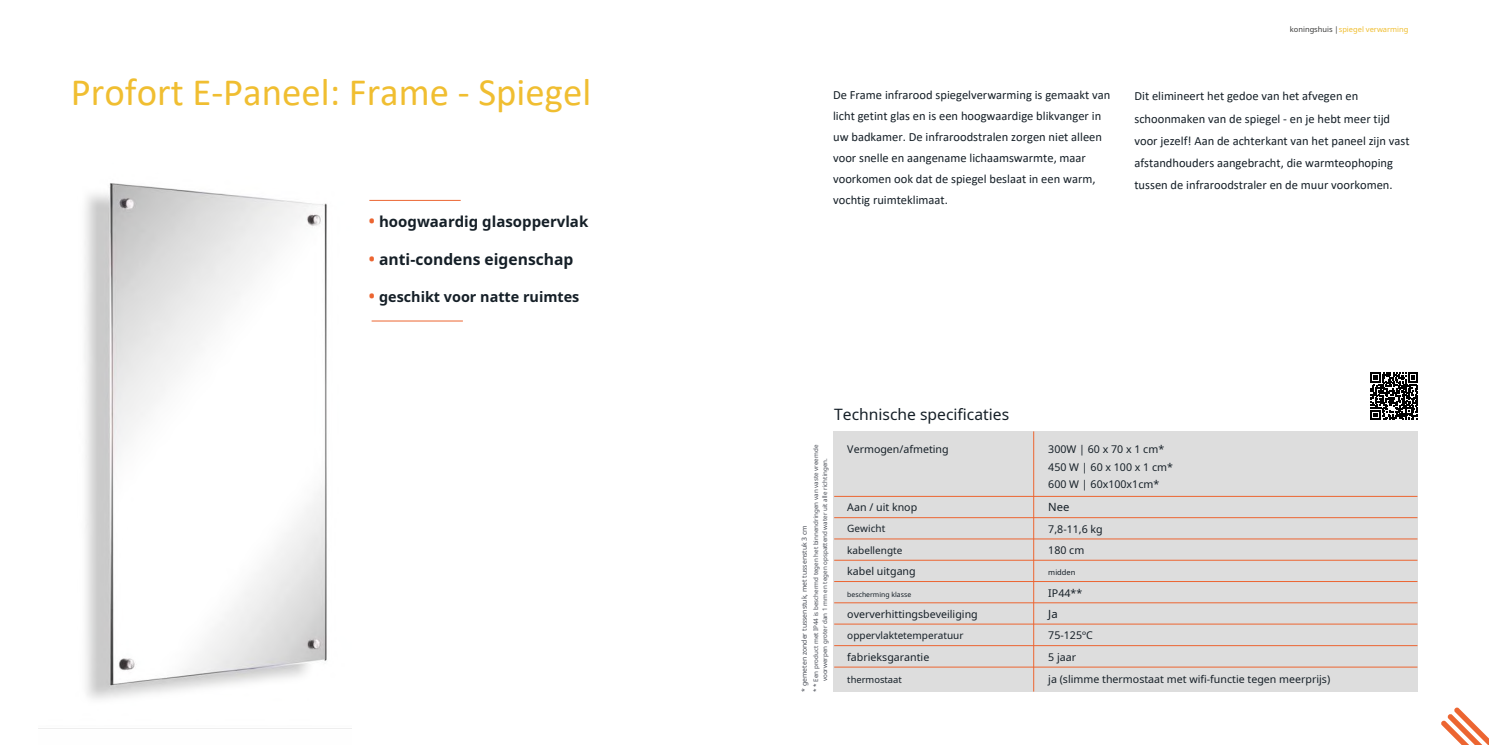
<style>
.page{position:relative;width:1489px;height:745px;background:#fff}
.page>*{position:absolute;margin:0;border:0;box-sizing:border-box;transform-origin:0 0}
.t1{font:38.75px "Calibri";color:#f0be31}
.t2{font:700 15.62px "Noto Sans";color:#151f27}
.t3{font:15.62px "Noto Sans";color:#151f27}
.t4{font:700 15px "Noto Sans";color:#151f27}
.t5{font:700 14.38px "Noto Sans";color:#151f27}
.t6{font:12.5px/20.9px "Calibri";color:#151f27}
.t7{font:11.25px "Noto Sans";color:#151f27}
.t8{font:10.62px/17.5px "Noto Sans";color:#151f27}
.t9{font:10px "Noto Sans";color:#151f27}
.t10{font:9.38px "Noto Sans";color:#151f27}
.t11{font:7.5px "Noto Sans";color:#f0be31}
.t12{font:7.5px "Noto Sans";color:#151f27}
.t13{font:6.88px "Noto Sans";color:#484c55}
.t14{font:6.88px "Noto Sans";color:#151f27}
.t15{font:6.25px/9px "Noto Sans";color:#484c55;text-align:center}
.s1{font-size:16.25px;color:#ec6531}
.s2{color:#3c3c3b}
</style>
<div class="page">
<div style="left:833px;top:431px;width:584px;height:260px;background:#ddd"></div>
<img style="left:39px;top:183px;width:313px;height:546px">
<hr style="left:834px;top:666px;width:583px;height:1px;background:#ec6531">
<svg style="left:1441px;top:707px;width:47px;height:37px"></svg>
<hr style="left:834px;top:496px;width:583px;height:1px;background:#ec6531">
<hr style="left:834px;top:517px;width:583px;height:1px;background:#ec6531">
<hr style="left:834px;top:538px;width:583px;height:1px;background:#ec6531">
<hr style="left:834px;top:559px;width:583px;height:1px;background:#ec6531">
<hr style="left:834px;top:581px;width:583px;height:1px;background:#ec6531">
<hr style="left:834px;top:602px;width:583px;height:1px;background:#ec6531">
<hr style="left:834px;top:623px;width:583px;height:1px;background:#ec6531">
<hr style="left:834px;top:645px;width:583px;height:1px;background:#ec6531">
<hr style="left:1033px;top:431px;width:1px;height:260px;background:#ec6531">
<hr style="left:369px;top:200px;width:91px;height:1px;background:#ec6531">
<hr style="left:371px;top:320px;width:92px;height:1px;background:#ec6531">
<svg style="left:1370px;top:372px;width:48px;height:48px"></svg>
<svg style="left:1370px;top:372px;width:47px;height:47px"></svg>
<h1 class="t1" style="left:71px;top:65px;width:522px">Profort E-Paneel: Frame - Spiegel</h1>
<p class="t4" style="left:369px;top:211px;width:221px"><span class="s1">•</span> hoogwaardig glasoppervlak</p>
<p class="t2" style="left:369px;top:248px;width:206px"><span class="s1">•</span> anti-condens eigenschap</p>
<p class="t5" style="left:369px;top:287px;width:212px"><span class="s1">•</span> geschikt voor natte ruimtes</p>
<p class="t11" style="left:1289px;top:24px;width:120px"><span class="s2">koningshuis |</span>spiegel verwarming</p>
<p class="t6" style="left:833px;top:84px;width:279px">De Frame infrarood spiegelverwarming is gemaakt van licht getint glas en is een hoogwaardige blikvanger in uw badkamer. De infraroodstralen zorgen niet alleen voor snelle en aangename lichaamswarmte, maar voorkomen ook dat de spiegel beslaat in een warm, vochtig ruimteklimaat.</p>
<p class="t6" style="left:1134px;top:85px;width:277px;line-height:22px">Dit elimineert het gedoe van het afvegen en schoonmaken van de spiegel - en je hebt meer tijd voor jezelf! Aan de achterkant van het paneel zijn vast afstandhouders aangebracht, die warmteophoping tussen de infraroodstraler en de muur voorkomen.</p>
<p class="t3" style="left:834px;top:403px;width:176px">Technische specificaties</p>
<p class="t8" style="left:847px;top:440px;width:103px">Vermogen/afmeting</p>
<p class="t8" style="left:1048px;top:440px;width:126px">300W | 60 x 70 x 1 cm*<br>450 W | 60 x 100 x 1 cm*<br>600 W | 60x100x1cm*</p>
<p class="t8" style="left:847px;top:498px;width:71px">Aan / uit knop</p>
<p class="t7" style="left:1048px;top:499px;width:23px">Nee</p>
<p class="t9" style="left:847px;top:521px;width:39px">Gewicht</p>
<p class="t8" style="left:1048px;top:520px;width:56px">7,8-11,6 kg</p>
<p class="t9" style="left:847px;top:542px;width:57px">kabellengte</p>
<p class="t8" style="left:1048px;top:540px;width:38px">180 cm</p>
<p class="t8" style="left:847px;top:562px;width:70px">kabel uitgang</p>
<p class="t12" style="left:1048px;top:566px;width:29px">midden</p>
<p class="t14" style="left:847px;top:589px;width:65px">bescherming klasse</p>
<p class="t8" style="left:1048px;top:584px;width:35px">IP44**</p>
<p class="t8" style="left:847px;top:604px;width:132px">oververhittingsbeveiliging</p>
<p class="t7" style="left:1048px;top:605px;width:11px">Ja</p>
<p class="t9" style="left:847px;top:628px;width:118px">oppervlaktetemperatuur</p>
<p class="t8" style="left:1048px;top:625px;width:46px">75-125ºC</p>
<p class="t8" style="left:847px;top:647px;width:84px">fabrieksgarantie</p>
<p class="t8" style="left:1048px;top:647px;width:29px">5 jaar</p>
<p class="t10" style="left:847px;top:672px;width:56px">thermostaat</p>
<p class="t8" style="left:1048px;top:669px;width:283px">ja (slimme thermostaat met wifi-functie tegen meerprijs)</p>
<p class="t15" style="left:811px;top:691px;width:248px;rotate:-90deg">* * Een product met IP44 is beschermd tegen het binnendringen van vaste vreemde voorwerpen groter dan 1 mm en tegen opspattend water uit alle richtingen.</p>
<p class="t13" style="left:799px;top:691px;width:168px;rotate:-90deg">* gemeten zonder tussenstuk, met tussenstuk 3 cm</p>
</div>
